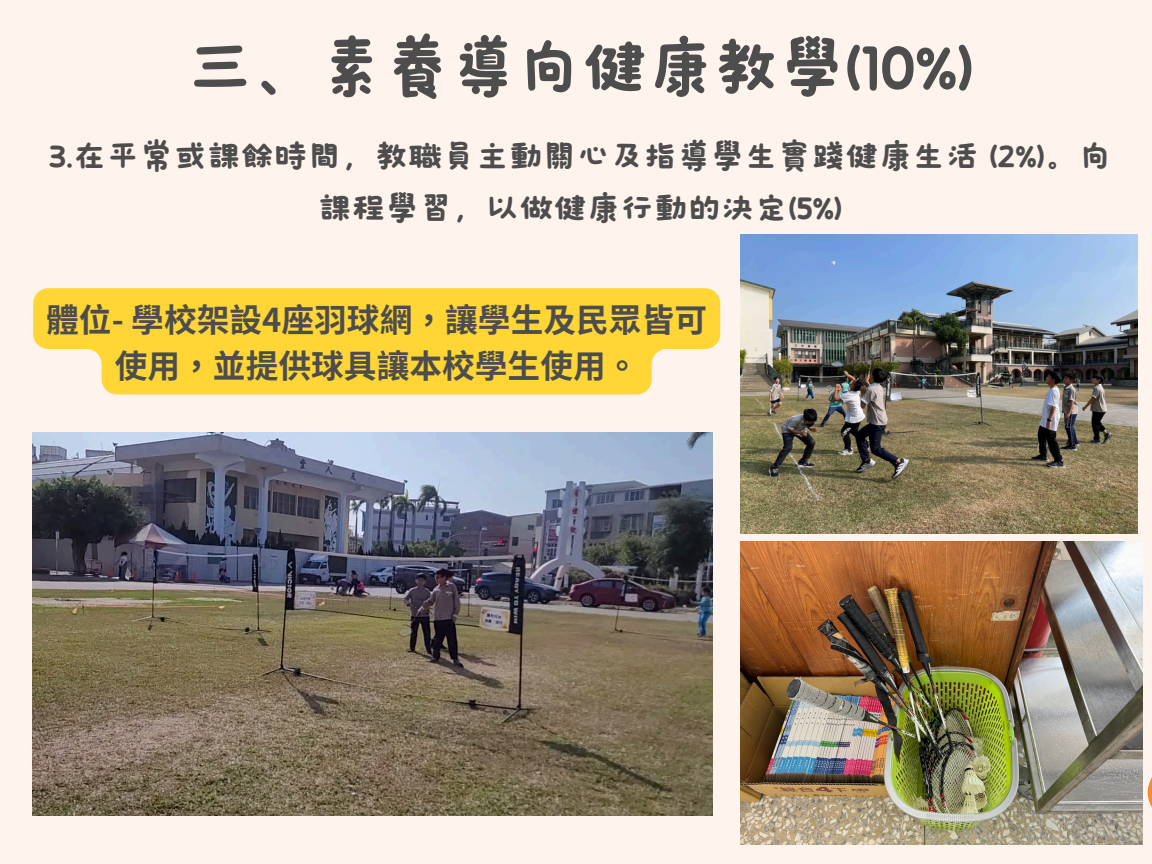
<style>
.page{position:relative;width:1152px;height:864px;background:#fff3ed}
.page>*{position:absolute;margin:0;border:0;box-sizing:border-box;transform-origin:0 0}
.t1{font:73.05px "Canva Soft Candy TC";color:#4d4d4d}
.t2{font:37.35px/51.8px "Canva Soft Candy TC";color:#4d4d4d;text-align:center}
.t3{font:700 32.7px/45.5px "Noto Sans TC";color:#4d4d4d;text-align:center}
</style>
<div class="page">
<svg style="left:1147px;top:777px;width:5px;height:31px"></svg>
<img style="left:32px;top:432px;width:681px;height:384px">
<img style="left:740px;top:542px;width:403px;height:302px">
<img style="left:740px;top:235px;width:397px;height:298px">
<svg style="left:33px;top:288px;width:687px;height:107px;background:#ffd847"></svg>
<p class="t1" style="left:187px;top:28px;width:787px">三、素養導向健康教學(10%)</p>
<p class="t2" style="left:48px;top:129px;width:1065px">3.在平常或課餘時間，教職員主動關心及指導學生實踐健康生活 (2%)。向課程學習，以做健康行動的決定(5%)</p>
<p class="t3" style="left:46px;top:295px;width:662px">體位- 學校架設4座羽球網，讓學生及民眾皆可使用，並提供球具讓本校學生使用。</p>
</div>
